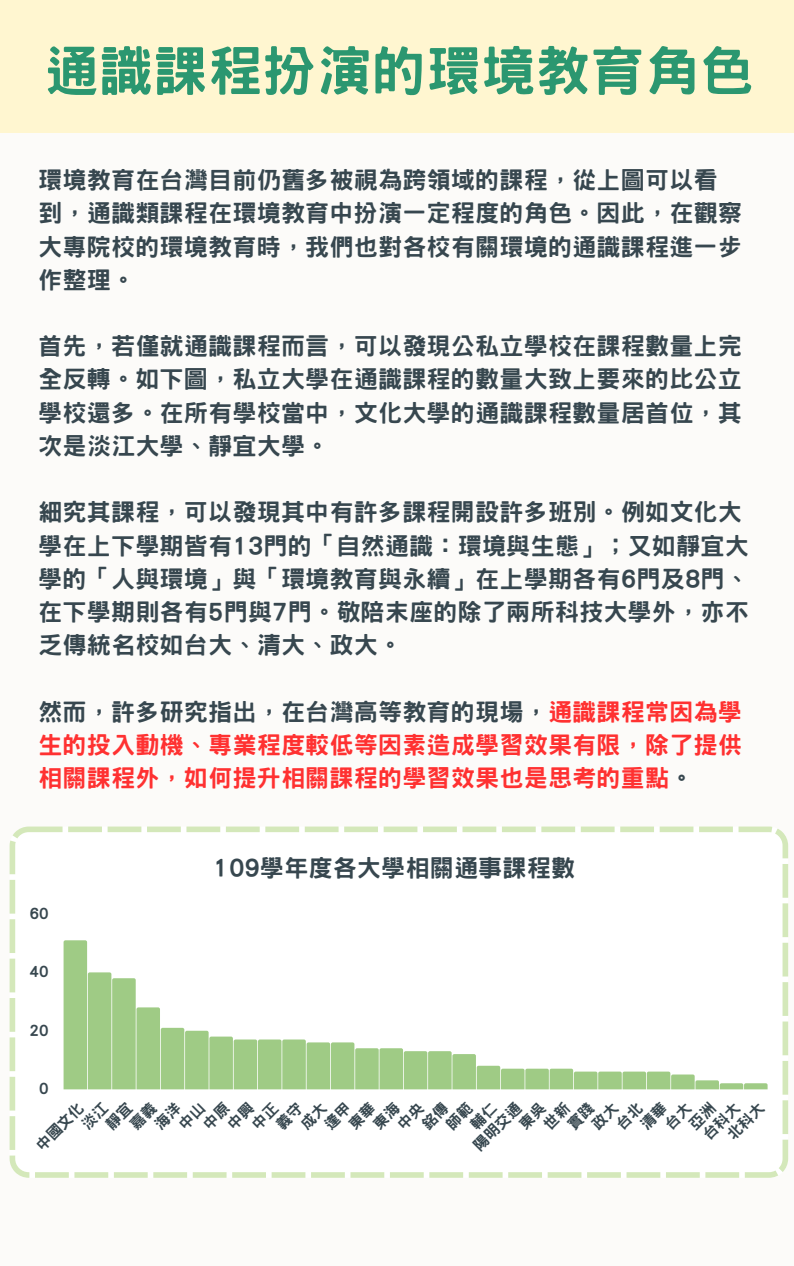
<style>
.page{position:relative;width:794px;height:1266px;background:#fff}
.page>*{position:absolute;margin:0;border:0;box-sizing:border-box;transform-origin:0 0}
.t1{font:800 54px "Han Wang Hei";letter-spacing:.01em;color:#2b9770}
.t2{font:800 24px/33.2px "Han Wang Hei";letter-spacing:.01em;color:#37474f}
.t3{font:800 24px/33.2px "Han Wang Hei";letter-spacing:.01em;color:#ff3131;text-align:justify}
.t4{font:800 15px "Han Wang Hei";color:#37474f}
.s1{color:#37474f}
</style>
<div class="page">
<div style="left:0;top:0;width:793px;height:1266px;background:#fcfbf9"></div>
<div style="left:0;top:0;width:793px;height:133px;background:#fff6d0"></div>
<svg style="left:10px;top:826px;width:777px;height:351px"></svg>
<svg style="left:63px;top:940px;width:704px;height:149px"></svg>
<svg style="left:80px;top:1100px;width:418px;height:31px"></svg>
<svg style="left:517px;top:1100px;width:248px;height:41px"></svg>
<p class="t1" style="left:44px;top:43px;width:710px">通識課程扮演的環境教育角色</p>
<p class="t2" style="left:38px;top:163px;width:704px">環境教育在台灣目前仍舊多被視為跨領域的課程，從上圖可以看到，通識類課程在環境教育中扮演一定程度的角色。因此，在觀察大專院校的環境教育時，我們也對各校有關環境的通識課程進一步作整理。</p>
<p class="t2" style="left:38px;top:329px;width:704px;text-align:justify">首先，若僅就通識課程而言，可以發現公私立學校在課程數量上完全反轉。如下圖，私立大學在通識課程的數量大致上要來的比公立學校還多。在所有學校當中，文化大學的通識課程數量居首位，其次是淡江大學、靜宜大學。</p>
<p class="t2" style="left:38px;top:495px;width:711px">細究其課程，可以發現其中有許多課程開設許多班別。例如文化大學在上下學期皆有13門的「自然通識：環境與生態」；又如靜宜大學的「人與環境」與「環境教育與永續」在上學期各有6門及8門、在下學期則各有5門與7門。敬陪末座的除了兩所科技大學外，亦不乏傳統名校如台大、清大、政大。</p>
<p class="t3" style="left:38px;top:695px;width:704px"><span class="s1">然而，許多研究指出，在台灣高等教育的現場，</span>通識課程常因為學生的投入動機、專業程度較低等因素造成學習效果有限，除了提供相關課程外，如何提升相關課程的學習效果也是思考的重點<span class="s1">。</span></p>
<p class="t4" style="left:29px;top:906px;width:21px">60</p>
<p class="t4" style="left:29px;top:964px;width:21px">40</p>
<p class="t4" style="left:29px;top:1022px;width:21px">20</p>
<p class="t4" style="left:39px;top:1081px;width:11px">0</p>
<p class="t2" style="left:213px;top:851px;width:363px">109學年度各大學相關通事課程數</p>
<p class="t4" style="left:33px;top:1142px;width:62px;rotate:-45deg">中國文化</p>
<p class="t4" style="left:470px;top:1142px;width:62px;rotate:-45deg">陽明交通</p>
</div>
